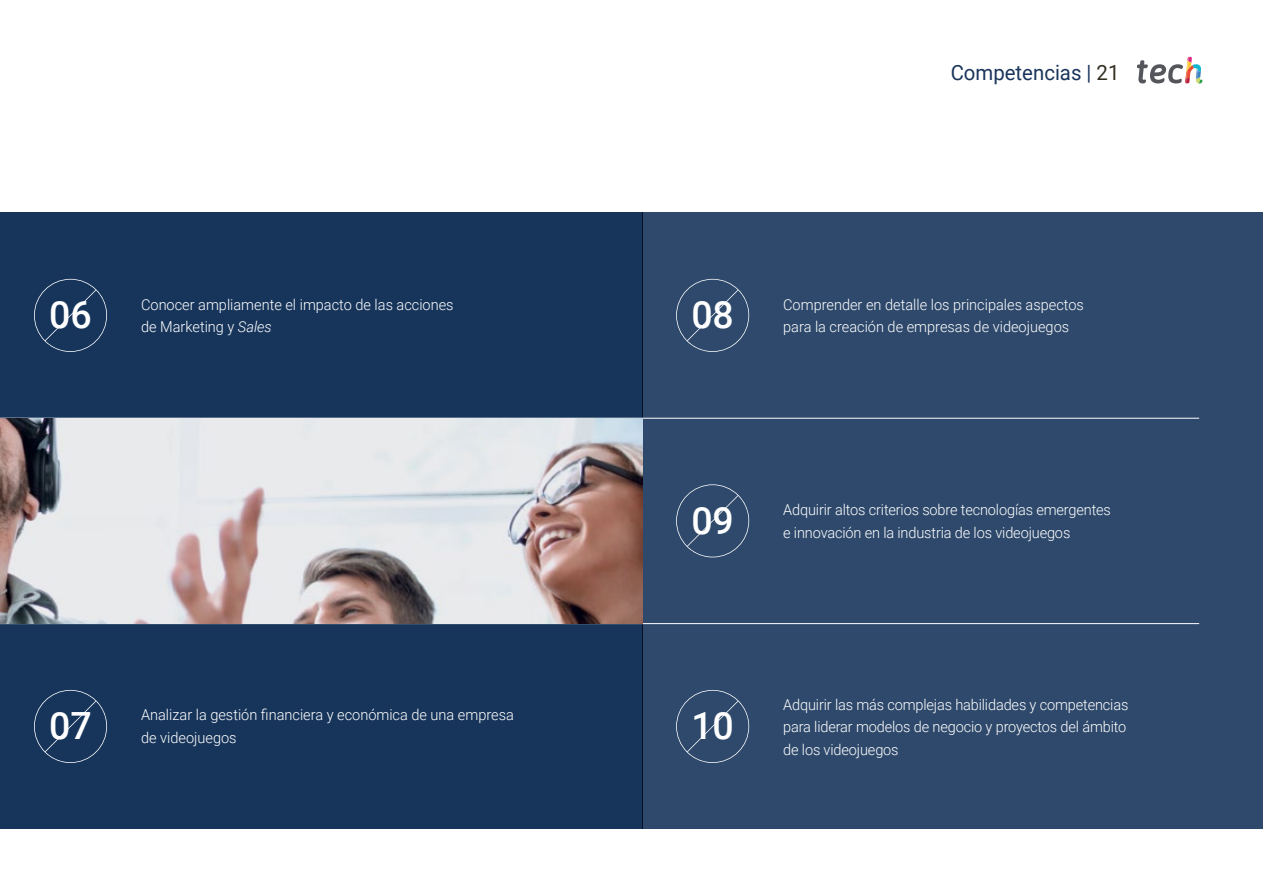
<style>
.page{position:relative;width:1263px;height:893px;background:#fff}
.page>*{position:absolute;margin:0;border:0;box-sizing:border-box;transform-origin:0 0}
.t1{font:500 37.5px "Roboto";color:#fff}
.t2{font:21px "Roboto";color:#1a355c}
.t3{font:300 15px/22.5px "Roboto";letter-spacing:-.01em;color:#fff}
.s1{color:#312e20}
.s2{font-style:italic}
</style>
<div class="page">
<svg style="left:1137px;top:57px;width:65px;height:27px"></svg>
<div style="left:0;top:213px;width:642px;height:616px;background:#17355b"></div>
<div style="left:642px;top:213px;width:621px;height:616px;background:#2e496b"></div>
<svg style="left:34px;top:279px;width:73px;height:73px"></svg>
<svg style="left:676px;top:279px;width:73px;height:73px"></svg>
<svg style="left:34px;top:690px;width:73px;height:73px"></svg>
<svg style="left:676px;top:484px;width:73px;height:73px"></svg>
<svg style="left:676px;top:690px;width:73px;height:73px"></svg>
<hr style="left:0;top:418px;width:1199px;height:1px;background:#fff">
<hr style="left:0;top:623px;width:1199px;height:1px;background:#fff">
<img style="left:0;top:418px;width:642px;height:205px">
<h2 class="t2" style="left:951px;top:57px;width:170px">Competencias | <span class="s1">21</span></h2>
<p class="t3" style="left:141px;top:293px;width:314px">Conocer ampliamente el impacto de las acciones de Marketing y <span class="s2">Sales</span></p>
<p class="t3" style="left:783px;top:293px;width:302px">Comprender en detalle los principales aspectos</p>
<h1 class="t1" style="left:49px;top:288px;width:44px">06</h1>
<h1 class="t1" style="left:691px;top:288px;width:44px">08</h1>
<p class="t3" style="left:783px;top:315px;width:287px">para la creación de empresas de videojuegos</p>
<h1 class="t1" style="left:49px;top:699px;width:44px">07</h1>
<p class="t3" style="left:141px;top:703px;width:374px">Analizar la gestión financiera y económica de una empresa de videojuegos</p>
<h1 class="t1" style="left:691px;top:494px;width:44px">09</h1>
<p class="t3" style="left:783px;top:498px;width:329px">Adquirir altos criterios sobre tecnologías emergentes e innovación en la industria de los videojuegos</p>
<h1 class="t1" style="left:691px;top:699px;width:44px">10</h1>
<p class="t3" style="left:783px;top:692px;width:347px">Adquirir las más complejas habilidades y competencias para liderar modelos de negocio y proyectos del ámbito de los videojuegos</p>
</div>
